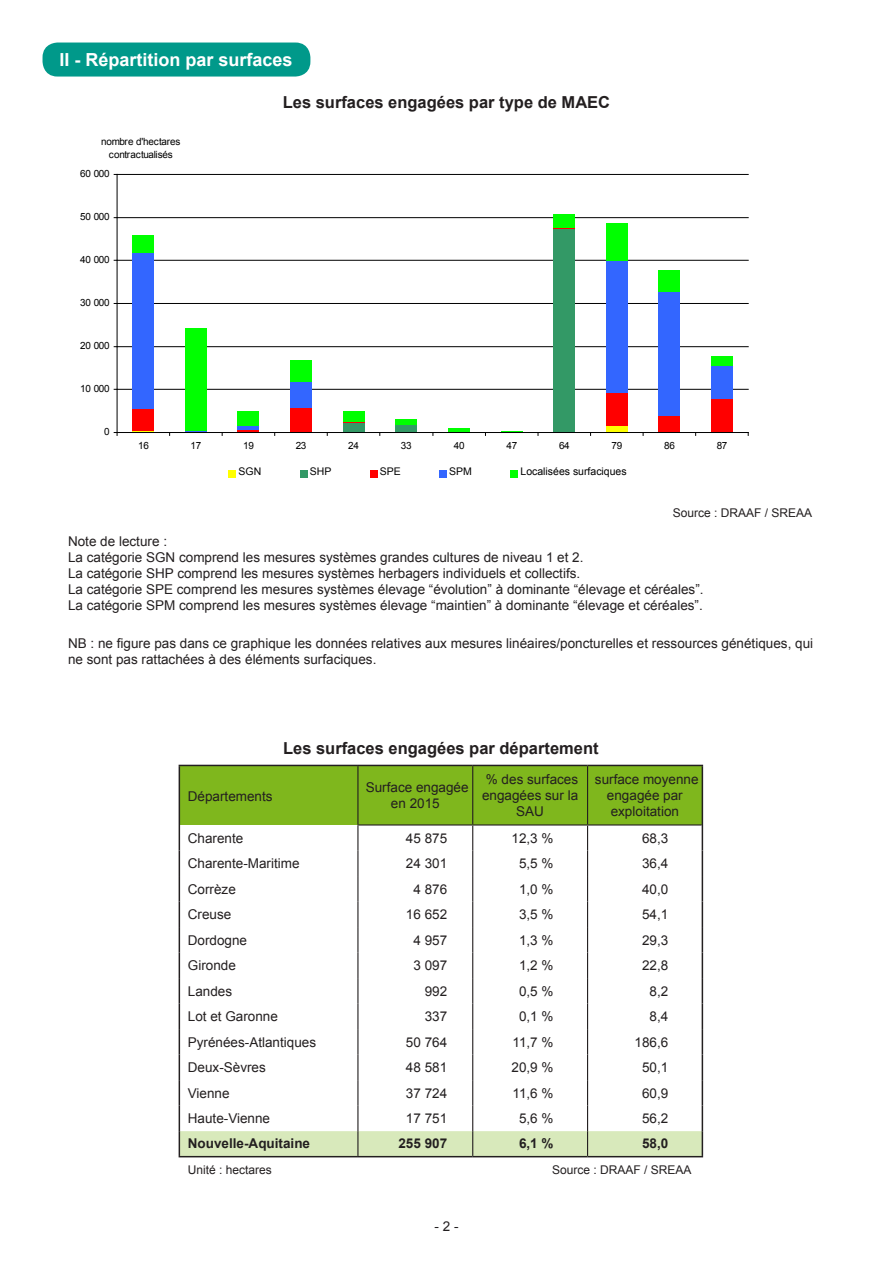
<style>
.page{position:relative;width:893px;height:1263px;background:#fff}
.page>*{position:absolute;margin:0;border:0;box-sizing:border-box;transform-origin:0 0}
.t1{font:700 18px "Arial";color:#fff}
.t2{font:700 16.5px "Arial";color:#231f20}
.t3{font:13.5px/16.2px "Arial";color:#231f20;text-align:center}
.t4{font:700 13.5px "Arial";color:#231f20}
.t5{font:12px "Arial";color:#231f20}
.t6{font:10.5px "Arial";color:#000}
.t7{font:9.9px/12.9px "Arial";letter-spacing:-.025em;color:#000;text-align:center}
</style>
<div class="page">
<hr style="left:117px;top:389px;width:631px;height:1px;background:#000">
<hr style="left:117px;top:346px;width:631px;height:1px;background:#000">
<hr style="left:117px;top:303px;width:631px;height:1px;background:#000">
<hr style="left:117px;top:260px;width:631px;height:1px;background:#000">
<hr style="left:117px;top:217px;width:631px;height:1px;background:#000">
<hr style="left:117px;top:174px;width:631px;height:1px;background:#000">
<hr style="left:133px;top:430px;width:21px;height:2px;background:#ff0">
<div style="left:606px;top:425px;width:21px;height:7px;background:#ff0"></div>
<div style="left:343px;top:423px;width:21px;height:9px;background:#396"></div>
<div style="left:396px;top:425px;width:21px;height:7px;background:#396"></div>
<div style="left:554px;top:229px;width:21px;height:203px;background:#396"></div>
<div style="left:133px;top:409px;width:21px;height:21px;background:#f00"></div>
<hr style="left:238px;top:430px;width:21px;height:2px;background:#f00">
<div style="left:290px;top:407px;width:21px;height:25px;background:#f00"></div>
<div style="left:606px;top:393px;width:21px;height:32px;background:#f00"></div>
<div style="left:659px;top:416px;width:21px;height:16px;background:#f00"></div>
<div style="left:711px;top:398px;width:21px;height:34px;background:#f00"></div>
<div style="left:133px;top:253px;width:21px;height:156px;background:#36f"></div>
<svg style="left:185px;top:431px;width:21px;height:1px"></svg>
<hr style="left:238px;top:426px;width:21px;height:4px;background:#36f">
<div style="left:290px;top:382px;width:21px;height:25px;background:#36f"></div>
<svg style="left:343px;top:421px;width:21px;height:2px"></svg>
<svg style="left:554px;top:228px;width:21px;height:1px"></svg>
<div style="left:606px;top:261px;width:21px;height:132px;background:#36f"></div>
<div style="left:659px;top:291px;width:21px;height:125px;background:#36f"></div>
<div style="left:711px;top:366px;width:21px;height:32px;background:#36f"></div>
<div style="left:133px;top:235px;width:21px;height:18px;background:#0f0"></div>
<div style="left:185px;top:328px;width:21px;height:103px;background:#0f0"></div>
<div style="left:238px;top:411px;width:21px;height:15px;background:#0f0"></div>
<div style="left:290px;top:361px;width:21px;height:21px;background:#0f0"></div>
<div style="left:343px;top:411px;width:21px;height:10px;background:#0f0"></div>
<div style="left:396px;top:419px;width:21px;height:6px;background:#0f0"></div>
<hr style="left:449px;top:428px;width:21px;height:4px;background:#0f0">
<svg style="left:501px;top:431px;width:21px;height:1px"></svg>
<div style="left:554px;top:214px;width:21px;height:14px;background:#0f0"></div>
<div style="left:606px;top:223px;width:21px;height:38px;background:#0f0"></div>
<div style="left:659px;top:270px;width:21px;height:21px;background:#0f0"></div>
<div style="left:711px;top:356px;width:21px;height:10px;background:#0f0"></div>
<hr style="left:117px;top:174px;width:1px;height:258px;background:#000">
<hr style="left:117px;top:432px;width:631px;height:1px;background:#000">
<div style="left:229px;top:470px;width:7px;height:8px;background:#ff0"></div>
<div style="left:300px;top:470px;width:7px;height:8px;background:#396"></div>
<div style="left:370px;top:470px;width:7px;height:8px;background:#f00"></div>
<div style="left:439px;top:470px;width:8px;height:8px;background:#36f"></div>
<div style="left:511px;top:470px;width:7px;height:8px;background:#0f0"></div>
<div style="left:43px;top:43px;width:267px;height:34px;background:#00998a;border-radius:15px"></div>
<svg style="left:179px;top:765px;width:524px;height:392px"></svg>
<p class="t1" style="left:59px;top:48px;width:235px">II - Répartition par surfaces</p>
<p class="t7" style="left:101px;top:135px;width:81px">nombre d'hectares contractualisés</p>
<p class="t7" style="left:80px;top:167px;width:31px">60 000</p>
<p class="t7" style="left:80px;top:210px;width:31px">50 000</p>
<p class="t7" style="left:80px;top:253px;width:31px">40 000</p>
<p class="t7" style="left:80px;top:296px;width:31px">30 000</p>
<p class="t7" style="left:80px;top:339px;width:31px">20 000</p>
<p class="t7" style="left:80px;top:382px;width:31px">10 000</p>
<p class="t7" style="left:104px;top:425px;width:7px">0</p>
<p class="t2" style="left:283px;top:91px;width:329px">Les surfaces engagées par type de MAEC</p>
<p class="t7" style="left:138px;top:440px;width:12px">16</p>
<p class="t7" style="left:191px;top:440px;width:12px">17</p>
<p class="t7" style="left:243px;top:440px;width:12px">19</p>
<p class="t7" style="left:296px;top:440px;width:12px">23</p>
<p class="t7" style="left:348px;top:440px;width:12px">24</p>
<p class="t7" style="left:401px;top:440px;width:12px">33</p>
<p class="t7" style="left:454px;top:440px;width:12px">40</p>
<p class="t7" style="left:506px;top:440px;width:12px">47</p>
<p class="t7" style="left:559px;top:440px;width:12px">64</p>
<p class="t7" style="left:612px;top:440px;width:12px">79</p>
<p class="t7" style="left:664px;top:440px;width:12px">86</p>
<p class="t7" style="left:717px;top:440px;width:12px">87</p>
<p class="t6" style="left:238px;top:465px;width:24px">SGN</p>
<p class="t6" style="left:310px;top:465px;width:23px">SHP</p>
<p class="t6" style="left:380px;top:465px;width:23px">SPE</p>
<p class="t6" style="left:449px;top:465px;width:24px">SPM</p>
<p class="t6" style="left:520px;top:465px;width:108px">Localisées surfaciques</p>
<p class="t5" style="left:673px;top:505px;width:141px">Source : DRAAF / SREAA</p>
<p class="t3" style="left:68px;top:533px;width:101px">Note de lecture :</p>
<p class="t3" style="left:68px;top:549px;width:517px">La catégorie SGN comprend les mesures systèmes grandes cultures de niveau 1 et 2.</p>
<p class="t3" style="left:68px;top:565px;width:514px">La catégorie SHP comprend les mesures systèmes herbagers individuels et collectifs.</p>
<p class="t3" style="left:68px;top:581px;width:637px">La catégorie SPE comprend les mesures systèmes élevage “évolution” à dominante “élevage et céréales”.</p>
<p class="t3" style="left:68px;top:598px;width:636px">La catégorie SPM comprend les mesures systèmes élevage “maintien” à dominante “élevage et céréales”.</p>
<p class="t3" style="left:68px;top:635px;width:747px;text-align:left">NB : ne figure pas dans ce graphique les données relatives aux mesures linéaires/poncturelles et ressources génétiques, qui ne sont pas rattachées à des éléments surfaciques.</p>
<p class="t2" style="left:283px;top:737px;width:317px">Les surfaces engagées par département</p>
<p class="t3" style="left:188px;top:788px;width:86px">Départements</p>
<p class="t3" style="left:366px;top:779px;width:104px">Surface engagée en 2015</p>
<p class="t3" style="left:482px;top:771px;width:98px">% des surfaces engagées sur la<br>SAU</p>
<p class="t3" style="left:595px;top:771px;width:105px">surface moyenne engagée par</p>
<p class="t3" style="left:611px;top:804px;width:70px">exploitation</p>
<p class="t3" style="left:188px;top:830px;width:57px">Charente</p>
<p class="t3" style="left:406px;top:830px;width:43px">45 875</p>
<p class="t3" style="left:511px;top:830px;width:44px">12,3 %</p>
<p class="t3" style="left:642px;top:830px;width:28px">68,3</p>
<p class="t3" style="left:188px;top:855px;width:113px">Charente-Maritime</p>
<p class="t3" style="left:406px;top:855px;width:43px">24 301</p>
<p class="t3" style="left:519px;top:855px;width:36px">5,5 %</p>
<p class="t3" style="left:642px;top:855px;width:28px">36,4</p>
<p class="t3" style="left:188px;top:881px;width:50px">Corrèze</p>
<p class="t3" style="left:413px;top:881px;width:35px">4 876</p>
<p class="t3" style="left:519px;top:881px;width:36px">1,0 %</p>
<p class="t3" style="left:642px;top:881px;width:28px">40,0</p>
<p class="t3" style="left:188px;top:906px;width:45px">Creuse</p>
<p class="t3" style="left:406px;top:906px;width:43px">16 652</p>
<p class="t3" style="left:519px;top:906px;width:36px">3,5 %</p>
<p class="t3" style="left:642px;top:906px;width:28px">54,1</p>
<p class="t3" style="left:188px;top:932px;width:61px">Dordogne</p>
<p class="t3" style="left:413px;top:932px;width:35px">4 957</p>
<p class="t3" style="left:519px;top:932px;width:36px">1,3 %</p>
<p class="t3" style="left:642px;top:932px;width:28px">29,3</p>
<p class="t3" style="left:188px;top:957px;width:50px">Gironde</p>
<p class="t3" style="left:413px;top:957px;width:35px">3 097</p>
<p class="t3" style="left:519px;top:957px;width:36px">1,2 %</p>
<p class="t3" style="left:642px;top:957px;width:28px">22,8</p>
<p class="t3" style="left:188px;top:983px;width:46px">Landes</p>
<p class="t3" style="left:425px;top:983px;width:24px">992</p>
<p class="t3" style="left:519px;top:983px;width:36px">0,5 %</p>
<p class="t3" style="left:650px;top:983px;width:20px">8,2</p>
<p class="t3" style="left:188px;top:1008px;width:92px">Lot et Garonne</p>
<p class="t3" style="left:425px;top:1008px;width:24px">337</p>
<p class="t3" style="left:519px;top:1008px;width:36px">0,1 %</p>
<p class="t3" style="left:650px;top:1008px;width:20px">8,4</p>
<p class="t3" style="left:188px;top:1034px;width:130px">Pyrénées-Atlantiques</p>
<p class="t3" style="left:406px;top:1034px;width:43px">50 764</p>
<p class="t3" style="left:512px;top:1034px;width:43px">11,7 %</p>
<p class="t3" style="left:635px;top:1034px;width:35px">186,6</p>
<p class="t3" style="left:188px;top:1059px;width:80px">Deux-Sèvres</p>
<p class="t3" style="left:406px;top:1059px;width:43px">48 581</p>
<p class="t3" style="left:511px;top:1059px;width:44px">20,9 %</p>
<p class="t3" style="left:642px;top:1059px;width:28px">50,1</p>
<p class="t3" style="left:188px;top:1085px;width:43px">Vienne</p>
<p class="t3" style="left:406px;top:1085px;width:43px">37 724</p>
<p class="t3" style="left:512px;top:1085px;width:43px">11,6 %</p>
<p class="t3" style="left:642px;top:1085px;width:28px">60,9</p>
<p class="t3" style="left:188px;top:1110px;width:84px">Haute-Vienne</p>
<p class="t3" style="left:406px;top:1110px;width:43px">17 751</p>
<p class="t3" style="left:519px;top:1110px;width:36px">5,6 %</p>
<p class="t3" style="left:642px;top:1110px;width:28px">56,2</p>
<p class="t4" style="left:188px;top:1135px;width:124px">Nouvelle-Aquitaine</p>
<p class="t4" style="left:398px;top:1135px;width:50px">255 907</p>
<p class="t4" style="left:519px;top:1135px;width:36px">6,1 %</p>
<p class="t4" style="left:642px;top:1135px;width:28px">58,0</p>
<p class="t5" style="left:188px;top:1162px;width:86px">Unité : hectares</p>
<p class="t5" style="left:552px;top:1162px;width:141px">Source : DRAAF / SREAA</p>
<p class="t3" style="left:434px;top:1218px;width:26px">- 2 -</p>
</div>
